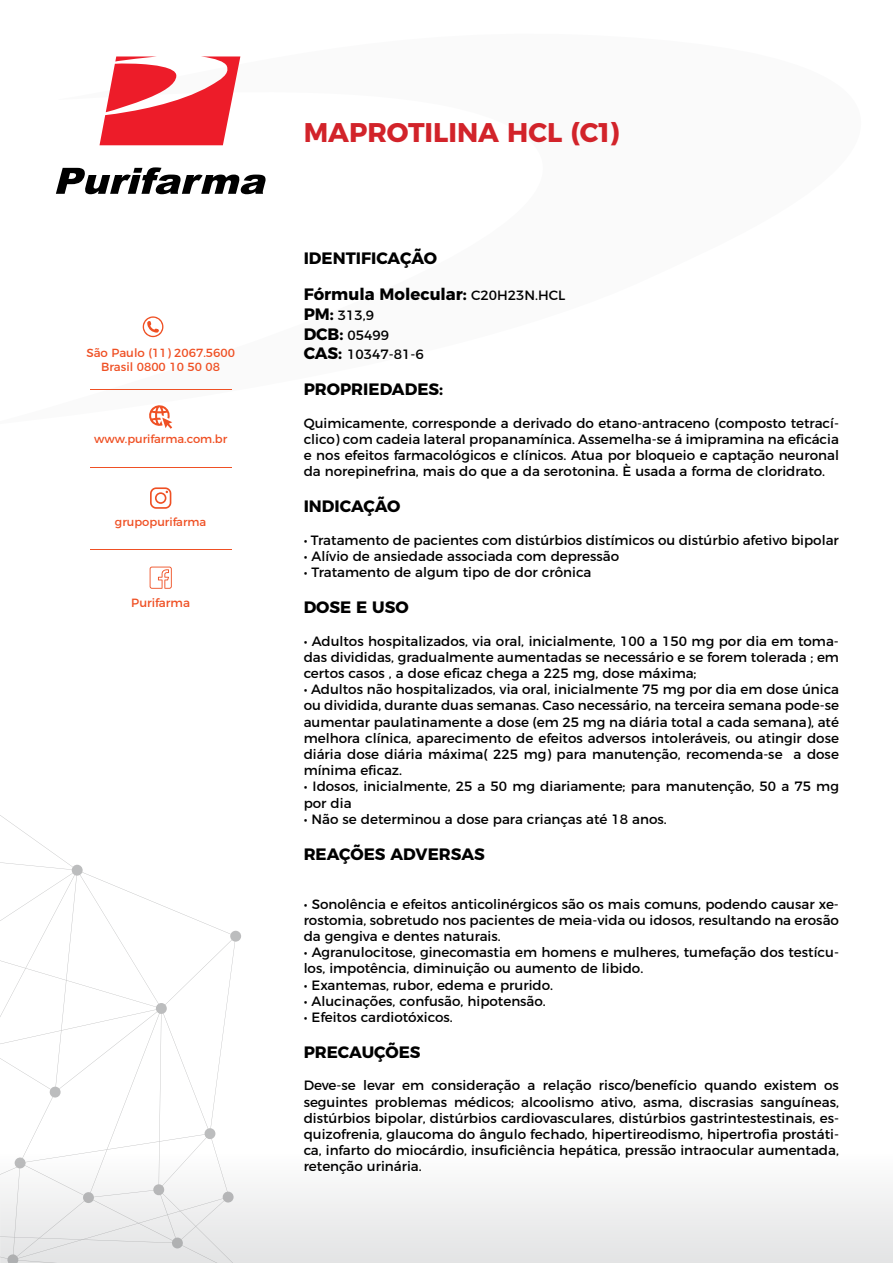
<style>
.page{position:relative;width:893px;height:1263px;background:#fff}
.page>*{position:absolute;margin:0;border:0;box-sizing:border-box;transform-origin:0 0}
.t1{font:700 27px "Montserrat";color:#d2232a}
.t2{font:700 16.5px/36px "Montserrat";color:#000}
.t3{font:13.5px/16.2px "Montserrat";color:#000;text-align:justify}
.t4{font:12px "Montserrat";color:#ef5024}
.t5{font:11.85px/14.4px "Montserrat";color:#ef5024;text-align:center}
.t6{font:11.55px "Montserrat";color:#ef5024}
.s1{font-weight:400;font-size:13.5px}
.s2{font-weight:700;font-size:16.5px}
</style>
<div class="page">
<svg style="left:0;top:815px;width:241px;height:336px"></svg>
<div style="left:0;top:1151px;width:893px;height:112px;background:linear-gradient(to bottom,#fdfdfd,#e2e2e3)"></div>
<svg style="left:150px;top:487px;width:21px;height:22px"></svg>
<svg style="left:150px;top:567px;width:22px;height:22px"></svg>
<hr style="left:90px;top:389px;width:141px;height:1px;background:#ef5024">
<hr style="left:90px;top:467px;width:141px;height:1px;background:#ef5024">
<hr style="left:90px;top:549px;width:141px;height:1px;background:#ef5024">
<svg style="left:100px;top:56px;width:140px;height:89px"></svg>
<svg style="left:56px;top:167px;width:210px;height:27px"></svg>
<svg style="left:143px;top:316px;width:20px;height:21px"></svg>
<svg style="left:149px;top:405px;width:23px;height:24px"></svg>
<p class="t5" style="left:86px;top:344px;width:150px">São Paulo (11) 2067.5600<br>Brasil 0800 10 50 08</p>
<p class="t6" style="left:94px;top:430px;width:135px">www.purifarma.com.br</p>
<p class="t6" style="left:115px;top:513px;width:93px">grupopurifarma</p>
<p class="t4" style="left:131px;top:593px;width:60px">Purifarma</p>
<h1 class="t1" style="left:304px;top:110px;width:317px">MAPROTILINA HCL (C1)</h1>
<p class="t2" style="left:304px;top:239px;width:263px">IDENTIFICAÇÃO<br>Fórmula Molecular: <span class="s1">C20H23N.HCL</span></p>
<p class="t3" style="left:304px;top:304px;width:122px;line-height:19.8px;text-align:left"><span class="s2">PM:</span> 313,9<br><span class="s2">DCB:</span> 05499<br><span class="s2">CAS:</span> 10347-81-6</p>
<p class="t2" style="left:304px;top:370px;width:141px">PROPRIEDADES:</p>
<p class="t3" style="left:304px;top:414px;width:537px">Quimicamente, corresponde a derivado do etano-antraceno (composto tetrací&shy;clico) com cadeia lateral propanamínica. Assemelha-se á imipramina na eficácia e nos efeitos farmacológicos e clínicos. Atua por bloqueio e captação neuronal da norepinefrina, mais do que a da serotonina. È usada a forma de cloridrato.</p>
<p class="t2" style="left:304px;top:487px;width:98px">INDICAÇÃO</p>
<p class="t3" style="left:304px;top:531px;width:537px">• Tratamento de pacientes com distúrbios distímicos ou distúrbio afetivo bipolar</p>
<p class="t3" style="left:304px;top:547px;width:317px">• Alívio de ansiedade associada com depressão</p>
<p class="t3" style="left:304px;top:563px;width:289px">• Tratamento de algum tipo de dor crônica</p>
<p class="t2" style="left:304px;top:588px;width:106px">DOSE E USO</p>
<p class="t3" style="left:304px;top:632px;width:537px">• Adultos hospitalizados, via oral, inicialmente, 100 a 150 mg por dia em toma&shy;das divididas, gradualmente aumentadas se necessário e se forem tolerada ; em certos casos , a dose eficaz chega a 225 mg, dose máxima;</p>
<p class="t3" style="left:304px;top:680px;width:537px">• Adultos não hospitalizados, via oral, inicialmente 75 mg por dia em dose única ou dividida, durante duas semanas. Caso necessário, na terceira semana pode-se aumentar paulatinamente a dose (em 25 mg na diária total a cada semana), até melhora clínica, aparecimento de efeitos adversos intoleráveis, ou atingir dose diária dose diária máxima( 225 mg) para manutenção, recomenda-se a dose mínima eficaz.</p>
<p class="t3" style="left:304px;top:777px;width:537px">• Idosos, inicialmente, 25 a 50 mg diariamente; para manutenção, 50 a 75 mg por dia</p>
<p class="t3" style="left:304px;top:810px;width:365px">• Não se determinou a dose para crianças até 18 anos.</p>
<p class="t2" style="left:304px;top:835px;width:183px">REAÇÕES ADVERSAS</p>
<p class="t3" style="left:304px;top:894px;width:537px">• Sonolência e efeitos anticolinérgicos são os mais comuns, podendo causar xe&shy;rostomia, sobretudo nos pacientes de meia-vida ou idosos, resultando na erosão da gengiva e dentes naturais.</p>
<p class="t3" style="left:304px;top:943px;width:537px">• Agranulocitose, ginecomastia em homens e mulheres, tumefação dos testícu&shy;los, impotência, diminuição ou aumento de libido.</p>
<p class="t3" style="left:304px;top:975px;width:251px">• Exantemas, rubor, edema e prurido.</p>
<p class="t3" style="left:304px;top:992px;width:244px">• Alucinações, confusão, hipotensão.</p>
<p class="t3" style="left:304px;top:1008px;width:151px">• Efeitos cardiotóxicos.</p>
<p class="t2" style="left:304px;top:1033px;width:118px">PRECAUÇÕES</p>
<p class="t3" style="left:304px;top:1076px;width:537px">Deve-se levar em consideração a relação risco/benefício quando existem os seguintes problemas médicos; alcoolismo ativo, asma, discrasias sanguíneas, distúrbios bipolar, distúrbios cardiovasculares, distúrbios gastrintestestinais, es&shy;quizofrenia, glaucoma do ângulo fechado, hipertireodismo, hipertrofia prostáti&shy;ca, infarto do miocárdio, insuficiência hepática, pressão intraocular aumentada, retenção urinária.</p>
</div>
